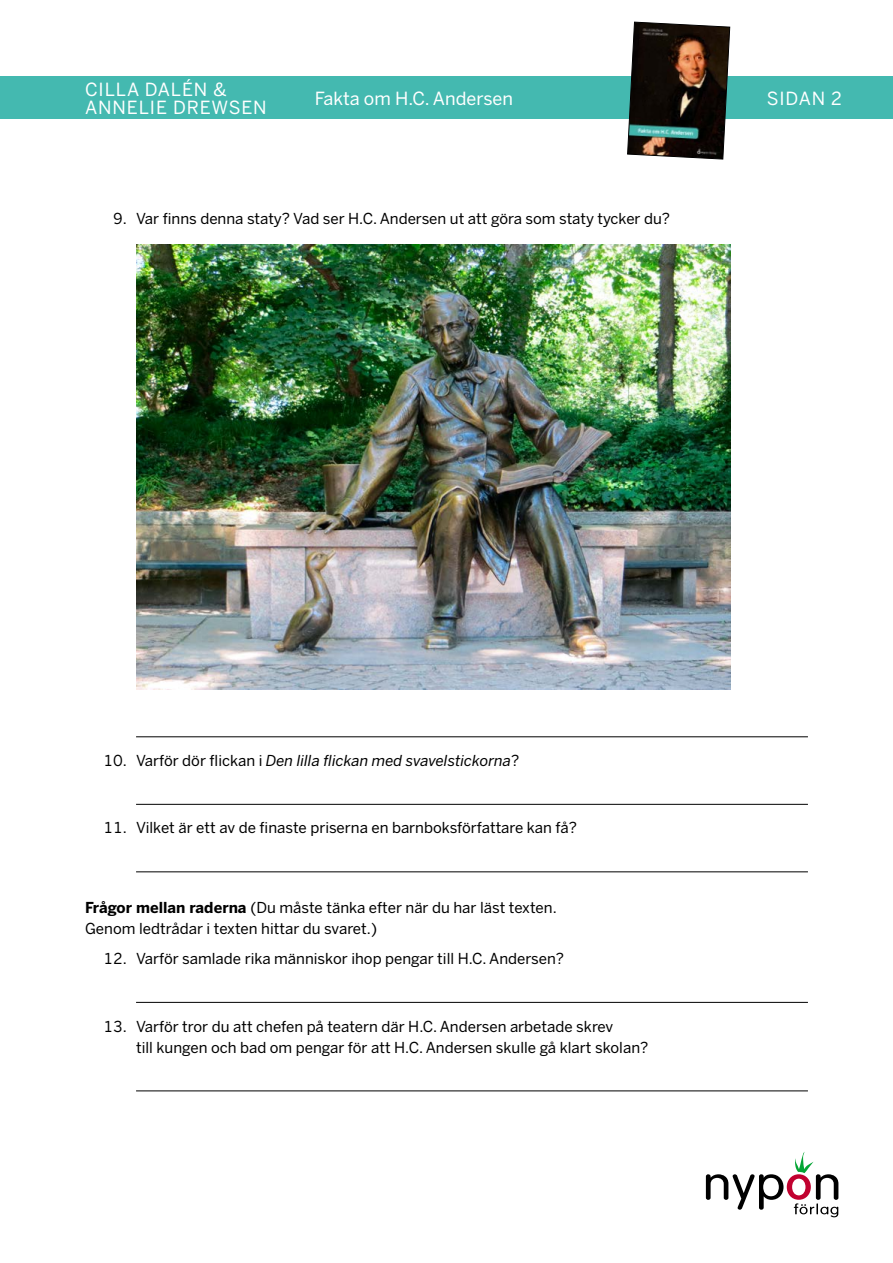
<style>
.page{position:relative;width:893px;height:1263px;background:#fff}
.page>*{position:absolute;margin:0;border:0;box-sizing:border-box;transform-origin:0 0}
.t1{font:18px/18px "Benton Sans";letter-spacing:.05em;color:#fff}
.t2{font:18px "Benton Sans";color:#fff}
.t3{font:15px/21px "Benton Sans";color:#000}
.t4{font:italic 15px "Benton Sans";color:#000}
.s1{font-style:normal}
.s2{font-weight:700}
</style>
<div class="page">
<svg style="left:706px;top:1152px;width:132px;height:65px"></svg>
<div style="left:0;top:77px;width:893px;height:42px;background:#44b9b0"></div>
<img style="left:627px;top:21px;width:103px;height:139px">
<hr style="left:136px;top:736px;width:672px;height:1px;background:#000">
<hr style="left:136px;top:804px;width:672px;height:1px;background:#000">
<hr style="left:136px;top:871px;width:672px;height:1px;background:#000">
<hr style="left:136px;top:1002px;width:672px;height:1px;background:#000">
<hr style="left:136px;top:1090px;width:672px;height:1px;background:#000">
<img style="left:136px;top:244px;width:594px;height:446px">
<p class="t1" style="left:85px;top:80px;width:183px">CILLA DALÉN &amp;<br>ANNELIE DREWSEN</p>
<p class="t2" style="left:315px;top:87px;width:200px">Fakta om H.C. Andersen</p>
<p class="t1" style="left:767px;top:89px;width:77px">SIDAN 2</p>
<p class="t3" style="left:113px;top:209px;width:559px">9. Var finns denna staty? Vad ser H.C. Andersen ut att göra som staty tycker du?</p>
<p class="t4" style="left:103px;top:751px;width:418px"><span class="s1">10. Varför dör flickan i</span> Den lilla flickan med svavelstickorna<span class="s1">?</span></p>
<p class="t3" style="left:103px;top:817px;width:475px">11. Vilket är ett av de finaste priserna en barnboksförfattare kan få?</p>
<p class="t3" style="left:85px;top:897px;width:473px"><span class="s2">Frågor mellan raderna</span> (Du måste tänka efter när du har läst texten.<br>Genom ledtrådar i texten hittar du svaret.)</p>
<p class="t3" style="left:103px;top:948px;width:462px">12. Varför samlade rika människor ihop pengar till H.C. Andersen?</p>
<p class="t3" style="left:136px;top:1016px;width:514px;text-indent:-33px">13. Varför tror du att chefen på teatern där H.C. Andersen arbetade skrev<br>till kungen och bad om pengar för att H.C. Andersen skulle gå klart skolan?</p>
</div>
